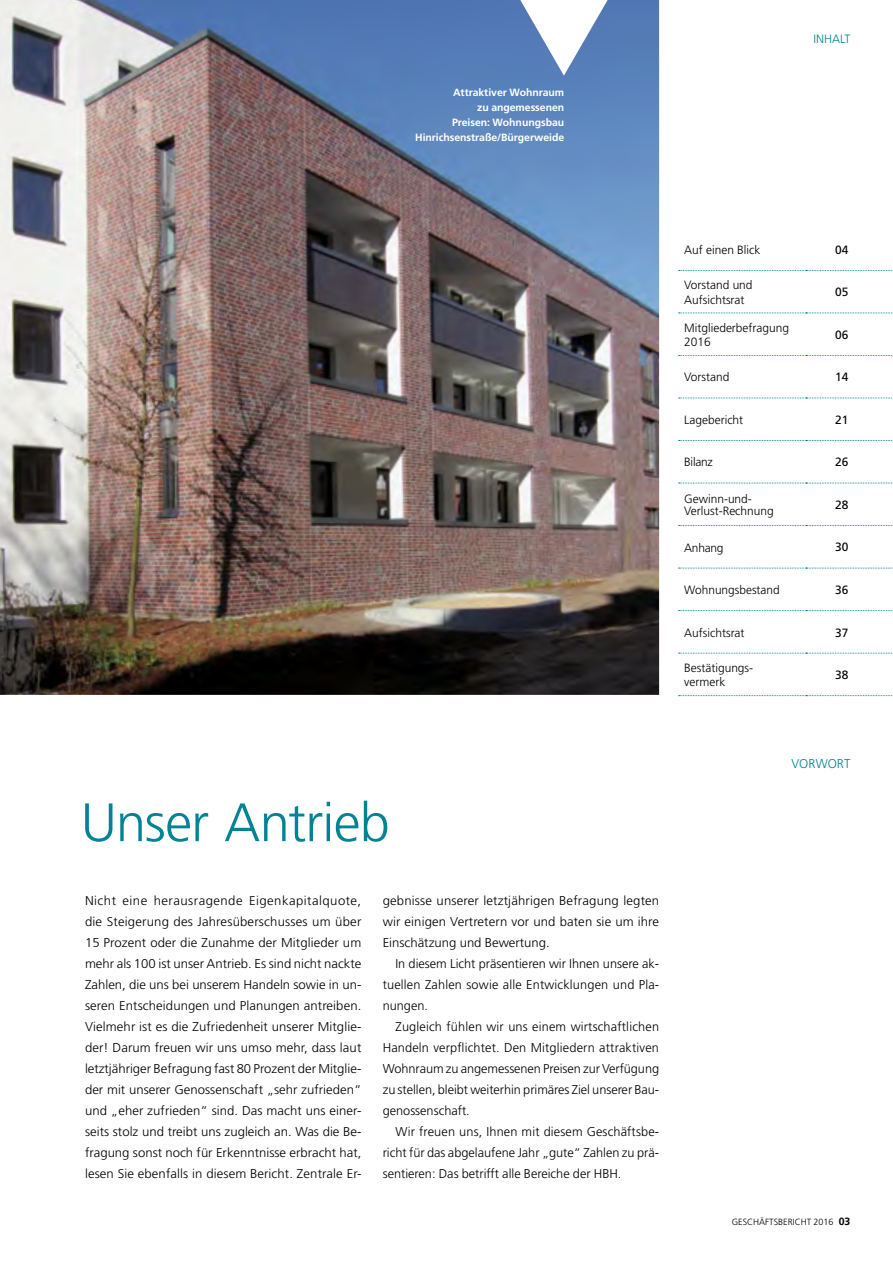
<style>
.page{position:relative;width:893px;height:1263px;background:#fff}
.page>*{position:absolute;margin:0;border:0;box-sizing:border-box;transform-origin:0 0}
.t1{font:300 54px "Frutiger";letter-spacing:-.015em;color:#008395}
.t2{font:300 12.75px/21px "Frutiger";color:#000;text-align:justify}
.t3{font:300 12.75px "Frutiger";color:#008395}
.t4{font:300 12px/14.4px "Frutiger";color:#000}
.t5{font:12px "Frutiger";color:#000}
.t6{font:300 12px "Frutiger";color:#008395}
.t7{font:700 10.5px/15px "Frutiger";letter-spacing:-.005em;color:#fff;text-align:right}
.t8{font:300 9px "Frutiger";color:#000}
.s1{font-weight:700;font-size:10.5px}
</style>
<div class="page">
<img style="left:0;top:0;width:659px;height:695px">
<svg style="left:520px;top:0;width:88px;height:76px"></svg>
<svg style="left:679px;top:270px;width:214px;height:1px"></svg>
<svg style="left:679px;top:313px;width:214px;height:1px"></svg>
<svg style="left:679px;top:355px;width:214px;height:1px"></svg>
<svg style="left:679px;top:398px;width:214px;height:1px"></svg>
<svg style="left:679px;top:440px;width:214px;height:1px"></svg>
<svg style="left:679px;top:483px;width:214px;height:1px"></svg>
<svg style="left:679px;top:525px;width:214px;height:1px"></svg>
<svg style="left:679px;top:568px;width:214px;height:1px"></svg>
<svg style="left:679px;top:610px;width:214px;height:1px"></svg>
<svg style="left:679px;top:653px;width:214px;height:1px"></svg>
<svg style="left:679px;top:695px;width:214px;height:1px"></svg>
<p class="t7" style="left:415px;top:85px;width:151px">Attraktiver Wohnraum<br>zu angemessenen<br>Preisen: Wohnungsbau<br>Hinrichsenstraße/Bürgerweide</p>
<p class="t6" style="left:813px;top:32px;width:38px">Inhalt</p>
<p class="t4" style="left:684px;top:242px;width:78px">Auf einen Blick</p>
<p class="t5" style="left:835px;top:242px;width:15px">04</p>
<p class="t4" style="left:684px;top:278px;width:70px">Vorstand und<br>Aufsichtsrat</p>
<p class="t5" style="left:835px;top:285px;width:15px">05</p>
<p class="t4" style="left:684px;top:320px;width:106px">Mitgliederbefragung<br>2016</p>
<p class="t5" style="left:835px;top:328px;width:15px">06</p>
<p class="t4" style="left:684px;top:370px;width:47px">Vorstand</p>
<p class="t5" style="left:835px;top:370px;width:15px">14</p>
<p class="t4" style="left:684px;top:413px;width:61px">Lagebericht</p>
<p class="t5" style="left:835px;top:413px;width:15px">21</p>
<p class="t4" style="left:684px;top:455px;width:30px">Bilanz</p>
<p class="t5" style="left:835px;top:455px;width:15px">26</p>
<p class="t4" style="left:684px;top:493px;width:91px;line-height:12px">Gewinn-und-<br>Verlust-Rechnung</p>
<p class="t5" style="left:835px;top:498px;width:15px">28</p>
<p class="t4" style="left:684px;top:540px;width:41px">Anhang</p>
<p class="t5" style="left:835px;top:540px;width:15px">30</p>
<p class="t4" style="left:684px;top:583px;width:97px">Wohnungsbestand</p>
<p class="t5" style="left:835px;top:583px;width:15px">36</p>
<p class="t4" style="left:684px;top:625px;width:62px">Aufsichtsrat</p>
<p class="t5" style="left:835px;top:625px;width:15px">37</p>
<p class="t4" style="left:684px;top:660px;width:71px">Bestätigungs&shy;vermerk</p>
<p class="t5" style="left:835px;top:668px;width:15px">38</p>
<h1 class="t1" style="left:81px;top:792px;width:311px">Unser Antrieb</h1>
<p class="t2" style="left:85px;top:890px;width:278px">Nicht eine herausragende Eigenkapitalquote, die Steigerung des Jahresüberschusses um über 15 Prozent oder die Zunahme der Mitglieder um mehr als 100 ist unser Antrieb. Es sind nicht nackte Zahlen, die uns bei unserem Handeln sowie in un&shy;seren Entscheidungen und Planungen antreiben.<br>Vielmehr ist es die Zufriedenheit unserer Mitglie&shy;der! Darum freuen wir uns umso mehr, dass laut letztjähriger Befragung fast 80 Prozent der Mitglie&shy;der mit unserer Genossenschaft „sehr zufrieden“ und „eher zufrieden“ sind. Das macht uns einer&shy;seits stolz und treibt uns zugleich an. Was die Be&shy;fragung sonst noch für Erkenntnisse erbracht hat, lesen Sie ebenfalls in diesem Bericht. Zentrale Er-</p>
<p class="t2" style="left:383px;top:890px;width:278px">gebnisse unserer letztjährigen Befragung legten wir einigen Vertretern vor und baten sie um ihre Einschätzung und Bewertung.</p>
<p class="t2" style="left:383px;top:953px;width:278px;text-indent:13px">In diesem Licht präsentieren wir Ihnen unsere ak&shy;tuellen Zahlen sowie alle Entwicklungen und Pla&shy;nungen.</p>
<p class="t2" style="left:383px;top:1016px;width:278px;text-indent:13px">Zugleich fühlen wir uns einem wirtschaftlichen Handeln verpflichtet. Den Mitgliedern attraktiven Wohnraum zu angemessenen Preisen zur Verfügung zu stellen, bleibt weiterhin primäres Ziel unserer Bau&shy;genossenschaft.</p>
<p class="t2" style="left:383px;top:1121px;width:278px;text-indent:13px">Wir freuen uns, Ihnen mit diesem Geschäftsbe&shy;richt für das abgelaufene Jahr „gute“ Zahlen zu prä&shy;sentieren: Das betrifft alle Bereiche der HBH</p>
<p class="t2" style="left:618px;top:1163px;width:5px">.</p>
<p class="t3" style="left:791px;top:756px;width:60px">vorwort</p>
<p class="t8" style="left:732px;top:1217px;width:120px">geschäftsbericht 2016 <span class="s1">03</span></p>
</div>
